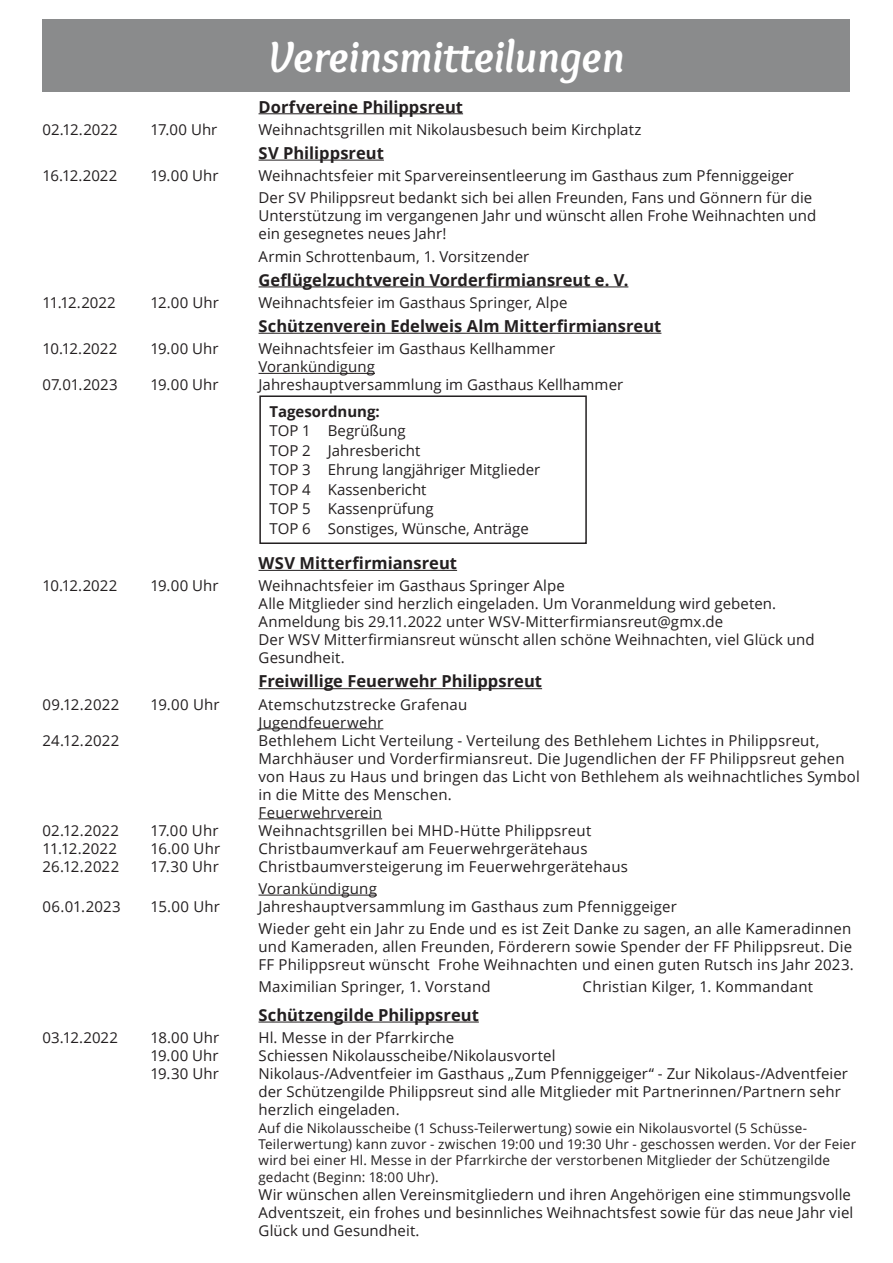
<style>
.page{position:relative;width:893px;height:1263px;background:#fff}
.page>*{position:absolute;margin:0;border:0;box-sizing:border-box;transform-origin:0 0}
.t1{font:italic 700 45px "Overlock";color:#fff}
.t2{font:700 16.5px "Open Sans";color:#231f20}
.t3{font:15px/18px "Open Sans";letter-spacing:.005em;color:#231f20}
.t4{font:700 15px "Open Sans";color:#231f20}
.t5{font:13.5px/16.2px "Open Sans";letter-spacing:.01em;color:#231f20}
</style>
<div class="page">
<hr style="left:259px;top:113px;width:204px;height:1px;background:#231f20">
<hr style="left:259px;top:160px;width:125px;height:1px;background:#231f20">
<hr style="left:259px;top:286px;width:369px;height:1px;background:#231f20">
<hr style="left:259px;top:333px;width:402px;height:1px;background:#231f20">
<hr style="left:259px;top:373px;width:116px;height:1px;background:#231f20">
<hr style="left:259px;top:570px;width:198px;height:1px;background:#231f20">
<hr style="left:259px;top:688px;width:283px;height:1px;background:#231f20">
<hr style="left:259px;top:728px;width:124px;height:1px;background:#231f20">
<hr style="left:259px;top:818px;width:123px;height:1px;background:#231f20">
<hr style="left:259px;top:895px;width:118px;height:1px;background:#231f20">
<hr style="left:259px;top:1022px;width:220px;height:1px;background:#231f20">
<div style="left:259px;top:395px;width:328px;height:149px;border:2px solid #231f20"></div>
<div style="left:43px;top:19px;width:807px;height:72px;background:#8a8b8c"></div>
<h1 class="t1" style="left:268px;top:31px;width:358px">Vereinsmitteilungen</h1>
<p class="t2" style="left:259px;top:95px;width:206px">Dorfvereine Philippsreut</p>
<p class="t3" style="left:43px;top:120px;width:77px">02.12.2022</p>
<p class="t3" style="left:151px;top:120px;width:68px">17.00 Uhr</p>
<p class="t3" style="left:259px;top:120px;width:384px">Weihnachtsgrillen mit Nikolausbesuch beim Kirchplatz</p>
<p class="t2" style="left:259px;top:141px;width:127px">SV Philippsreut</p>
<p class="t3" style="left:43px;top:166px;width:76px">16.12.2022</p>
<p class="t3" style="left:151px;top:166px;width:70px">19.00 Uhr</p>
<p class="t3" style="left:259px;top:164px;width:555px;line-height:22.2px">Weihnachtsfeier mit Sparvereinsentleerung im Gasthaus zum Pfenniggeiger<br>Der SV Philippsreut bedankt sich bei allen Freunden, Fans und Gönnern für die</p>
<p class="t3" style="left:259px;top:207px;width:559px">Unterstützung im vergangenen Jahr und wünscht allen Frohe Weihnachten und ein gesegnetes neues Jahr!</p>
<p class="t3" style="left:259px;top:247px;width:272px">Armin Schrottenbaum, 1. Vorsitzender</p>
<p class="t2" style="left:259px;top:268px;width:371px">Geflügelzuchtverein Vorderfirmiansreut e. V.</p>
<p class="t3" style="left:43px;top:293px;width:75px">11.12.2022</p>
<p class="t3" style="left:151px;top:293px;width:70px">12.00 Uhr</p>
<p class="t3" style="left:259px;top:293px;width:310px">Weihnachtsfeier im Gasthaus Springer, Alpe</p>
<p class="t2" style="left:259px;top:314px;width:404px">Schützenverein Edelweis Alm Mitterfirmiansreut</p>
<p class="t3" style="left:43px;top:339px;width:76px">10.12.2022</p>
<p class="t3" style="left:151px;top:339px;width:70px">19.00 Uhr</p>
<p class="t3" style="left:259px;top:339px;width:298px">Weihnachtsfeier im Gasthaus Kellhammer<br>Vorankündigung</p>
<p class="t3" style="left:43px;top:375px;width:77px">07.01.2023</p>
<p class="t3" style="left:151px;top:375px;width:70px">19.00 Uhr</p>
<p class="t3" style="left:259px;top:375px;width:366px">Jahreshauptversammlung im Gasthaus Kellhammer</p>
<p class="t4" style="left:269px;top:401px;width:112px">Tagesordnung:</p>
<p class="t3" style="left:269px;top:421px;width:272px;line-height:19.5px">TOP 1 Begrüßung<br>TOP 2 Jahresbericht<br>TOP 3 Ehrung langjähriger Mitglieder<br>TOP 4 Kassenbericht<br>TOP 5 Kassenprüfung<br>TOP 6 Sonstiges, Wünsche, Anträge</p>
<p class="t2" style="left:259px;top:551px;width:200px">WSV Mitterfirmiansreut</p>
<p class="t3" style="left:43px;top:576px;width:76px">10.12.2022</p>
<p class="t3" style="left:151px;top:576px;width:70px">19.00 Uhr</p>
<p class="t3" style="left:259px;top:576px;width:558px">Weihnachtsfeier im Gasthaus Springer Alpe<br>Alle Mitglieder sind herzlich eingeladen. Um Voranmeldung wird gebeten.<br>Anmeldung bis 29.11.2022 unter WSV-Mitterfirmiansreut@gmx.de<br>Der WSV Mitterfirmiansreut wünscht allen schöne Weihnachten, viel Glück und Gesundheit.</p>
<p class="t2" style="left:259px;top:670px;width:285px">Freiwillige Feuerwehr Philippsreut</p>
<p class="t3" style="left:43px;top:695px;width:78px">09.12.2022</p>
<p class="t3" style="left:151px;top:695px;width:71px">19.00 Uhr</p>
<p class="t3" style="left:259px;top:695px;width:210px">Atemschutzstrecke Grafenau<br>Jugendfeuerwehr</p>
<p class="t3" style="left:43px;top:731px;width:78px">24.12.2022</p>
<p class="t3" style="left:259px;top:731px;width:603px">Bethlehem Licht Verteilung - Verteilung des Bethlehem Lichtes in Philippsreut, Marchhäuser und Vorderfirmiansreut. Die Jugendlichen der FF Philippsreut gehen von Haus zu Haus und bringen das Licht von Bethlehem als weihnachtliches Symbol in die Mitte des Menschen.<br>Feuerwehrverein</p>
<p class="t3" style="left:43px;top:821px;width:78px">02.12.2022</p>
<p class="t3" style="left:151px;top:821px;width:70px">17.00 Uhr</p>
<p class="t3" style="left:259px;top:821px;width:334px">Weihnachtsgrillen bei MHD-Hütte Philippsreut</p>
<p class="t3" style="left:43px;top:839px;width:76px">11.12.2022</p>
<p class="t3" style="left:151px;top:839px;width:71px">16.00 Uhr</p>
<p class="t3" style="left:259px;top:839px;width:330px">Christbaumverkauf am Feuerwehrgerätehaus</p>
<p class="t3" style="left:43px;top:857px;width:78px">26.12.2022</p>
<p class="t3" style="left:151px;top:857px;width:70px">17.30 Uhr</p>
<p class="t3" style="left:259px;top:855px;width:371px;line-height:22.2px">Christbaumversteigerung im Feuerwehrgerätehaus<br>Vorankündigung</p>
<p class="t3" style="left:43px;top:897px;width:80px">06.01.2023</p>
<p class="t3" style="left:151px;top:897px;width:71px">15.00 Uhr</p>
<p class="t3" style="left:259px;top:895px;width:594px;line-height:22.2px">Jahreshauptversammlung im Gasthaus zum Pfenniggeiger<br>Wieder geht ein Jahr zu Ende und es ist Zeit Danke zu sagen, an alle Kameradinnen</p>
<p class="t3" style="left:259px;top:937px;width:597px">und Kameraden, allen Freunden, Förderern sowie Spender der FF Philippsreut. Die<br>FF Philippsreut wünscht Frohe Weihnachten und einen guten Rutsch ins Jahr 2023.</p>
<p class="t3" style="left:259px;top:978px;width:234px">Maximilian Springer, 1. Vorstand</p>
<p class="t3" style="left:583px;top:978px;width:232px">Christian Kilger, 1. Kommandant</p>
<p class="t2" style="left:259px;top:1003px;width:222px">Schützengilde Philippsreut</p>
<p class="t3" style="left:43px;top:1028px;width:77px">03.12.2022</p>
<p class="t3" style="left:151px;top:1028px;width:70px">18.00 Uhr</p>
<p class="t3" style="left:259px;top:1028px;width:197px">Hl. Messe in der Pfarrkirche</p>
<p class="t3" style="left:151px;top:1046px;width:70px">19.00 Uhr</p>
<p class="t3" style="left:259px;top:1046px;width:298px">Schiessen Nikolausscheibe/Nikolausvortel</p>
<p class="t3" style="left:151px;top:1064px;width:70px">19.30 Uhr</p>
<p class="t3" style="left:259px;top:1064px;width:591px">Nikolaus-/Adventfeier im Gasthaus „Zum Pfenniggeiger“ - Zur Nikolaus-/Adventfeier der Schützengilde Philippsreut sind alle Mitglieder mit Partnerinnen/Partnern sehr herzlich eingeladen.</p>
<p class="t5" style="left:259px;top:1120px;width:599px">Auf die Nikolausscheibe (1 Schuss-Teilerwertung) sowie ein Nikolausvortel (5 Schüsse-Teilerwertung) kann zuvor - zwischen 19:00 und 19:30 Uhr - geschossen werden. Vor der Feier wird bei einer Hl. Messe in der Pfarrkirche der verstorbenen Mitglieder der Schützengilde gedacht (Beginn: 18:00 Uhr).</p>
<p class="t3" style="left:259px;top:1185px;width:596px">Wir wünschen allen Vereinsmitgliedern und ihren Angehörigen eine stimmungsvolle<br>Adventszeit, ein frohes und besinnliches Weihnachtsfest sowie für das neue Jahr viel<br>Glück und Gesundheit.</p>
</div>
